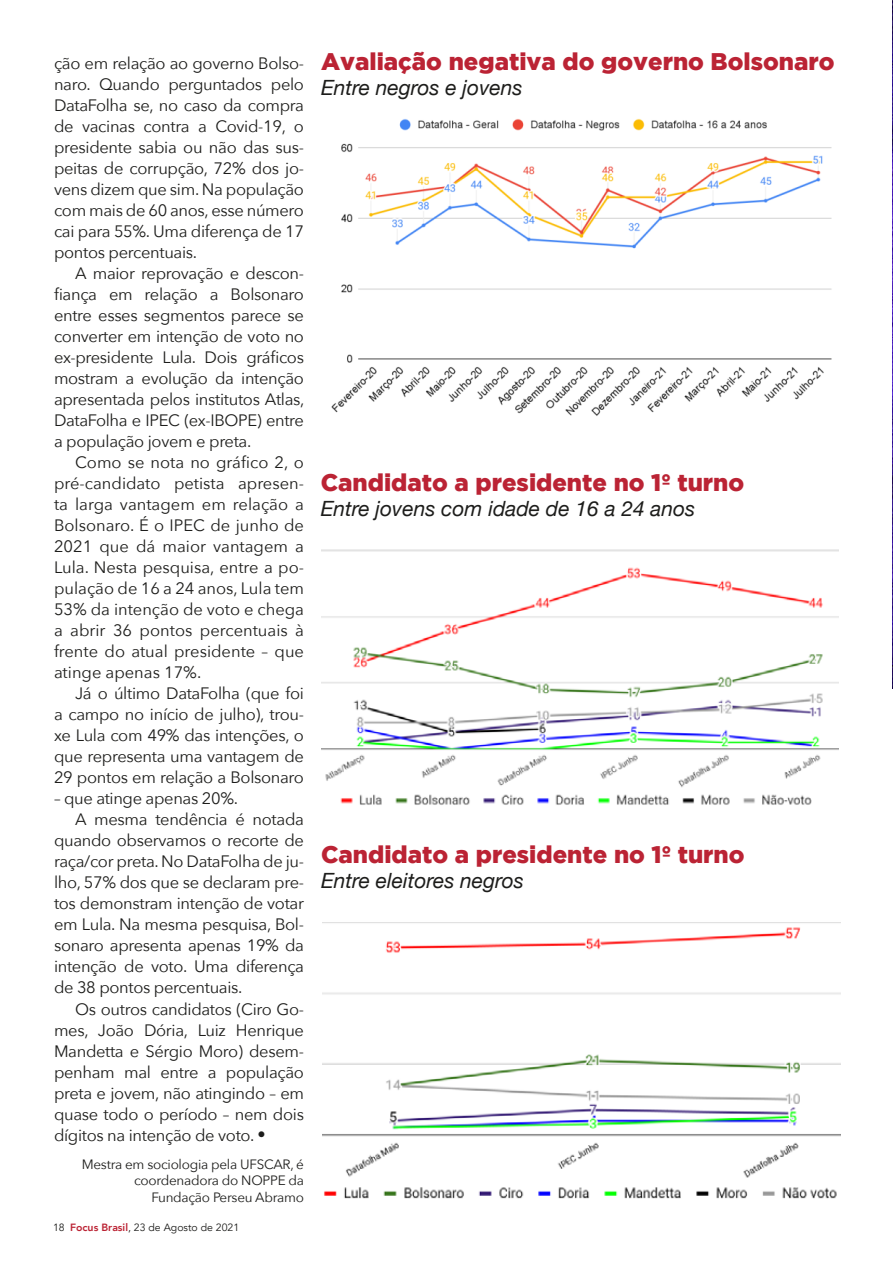
<style>
.page{position:relative;width:893px;height:1263px;background:#fff}
.page>*{position:absolute;margin:0;border:0;box-sizing:border-box;transform-origin:0 0}
.t1{font:900 24px "Gotham";color:#bb2334}
.t2{font:italic 21px "Helvetica Neue";color:#1d1d1b}
.t3{font:16.5px/21px "Avenir Next";letter-spacing:-.02em;color:#1d1d1b;text-align:justify}
.t4{font:13.5px/16.2px "Avenir Next";letter-spacing:-.02em;color:#1d1d1b;text-align:right}
.t5{font:10.5px "Avenir";color:#1d1d1b}
.s1{font-size:16.35px}
.s2{font-weight:800;color:#bb2334}
</style>
<div class="page">
<img style="left:892px;top:0;width:1px;height:688px">
<img style="left:322px;top:922px;width:518px;height:277px">
<img style="left:321px;top:549px;width:518px;height:256px">
<img style="left:331px;top:118px;width:501px;height:298px">
<p class="t3" style="left:54px;top:52px;width:252px">ção em relação ao governo Bolso&shy;naro. Quando perguntados pelo DataFolha se, no caso da compra de vacinas contra a Covid-19, o presidente sabia ou não das sus&shy;peitas de corrupção, 72% dos jo&shy;vens dizem que sim. Na população com mais de 60 anos, esse número cai para 55%. Uma diferença de 17 pontos percentuais.</p>
<p class="t3" style="left:54px;top:262px;width:252px;text-indent:21px">A maior reprovação e descon&shy;fiança em relação a Bolsonaro entre esses segmentos parece se converter em intenção de voto no ex-presidente Lula. Dois gráficos mostram a evolução da intenção apresentada pelos institutos Atlas, DataFolha e IPEC (ex-IBOPE) entre a população jovem e preta.</p>
<p class="t3" style="left:54px;top:451px;width:252px;text-indent:21px">Como se nota no gráfico 2, o pré-candidato petista apresen&shy;ta larga vantagem em relação a Bolsonaro. É o IPEC de junho de 2021 que dá maior vantagem a Lula. Nesta pesquisa, entre a po&shy;pulação de 16 a 24 anos, Lula tem 53% da intenção de voto e chega a abrir 36 pontos percentuais à frente do atual presidente – que atinge apenas 17%.</p>
<p class="t3" style="left:54px;top:682px;width:252px;text-indent:21px">Já o último DataFolha (que foi a campo no início de julho), trou&shy;xe Lula com 49% das intenções, o que representa uma vantagem de 29 pontos em relação a Bolsonaro</p>
<p class="t3" style="left:54px;top:787px;width:186px">– que atinge apenas 20%.</p>
<p class="t3" style="left:75px;top:808px;width:230px">A mesma tendência é notada</p>
<p class="t3" style="left:54px;top:829px;width:252px">quando observamos o recorte de</p>
<p class="t3" style="left:54px;top:850px;width:252px">raça/cor preta. No DataFolha de ju-</p>
<p class="t3" style="left:54px;top:871px;width:252px">lho, 57% dos que se declaram pre-</p>
<p class="t3" style="left:54px;top:892px;width:251px">tos demonstram intenção de votar</p>
<p class="t3" style="left:54px;top:913px;width:252px">em Lula. Na mesma pesquisa, Bol-</p>
<p class="t3" style="left:54px;top:934px;width:252px">sonaro apresenta apenas 19% da</p>
<p class="t3" style="left:54px;top:955px;width:252px">intenção de voto. Uma diferença</p>
<p class="t3" style="left:54px;top:976px;width:190px">de 38 pontos percentuais.</p>
<p class="t3" style="left:75px;top:997px;width:230px">Os outros candidatos (Ciro Go-</p>
<p class="t3" style="left:54px;top:1018px;width:252px">mes, João Dória, Luiz Henrique</p>
<p class="t3" style="left:54px;top:1039px;width:251px">Mandetta e Sérgio Moro) desem-</p>
<p class="t3" style="left:54px;top:1060px;width:252px">penham mal entre a população</p>
<p class="t3" style="left:54px;top:1081px;width:252px">preta e jovem, não atingindo – em</p>
<p class="t3" style="left:54px;top:1102px;width:252px">quase todo o período – nem dois</p>
<p class="t3" style="left:54px;top:1123px;width:213px">dígitos na intenção de voto. <span class="s1">•</span></p>
<p class="t4" style="left:82px;top:1156px;width:224px">Mestra em sociologia pela UFSCAR, é coordenadora do NOPPE da<br>Fundação Perseu Abramo</p>
<p class="t5" style="left:53px;top:1221px;width:188px">18 <span class="s2">Focus Brasil</span>, 23 de Agosto de 2021</p>
<h1 class="t1" style="left:321px;top:48px;width:515px">Avaliação negativa do governo Bolsonaro</h1>
<p class="t2" style="left:321px;top:73px;width:203px">Entre negros e jovens</p>
<h1 class="t1" style="left:321px;top:469px;width:425px">Candidato a presidente no 1º turno</h1>
<p class="t2" style="left:321px;top:494px;width:376px">Entre jovens com idade de 16 a 24 anos</p>
<h1 class="t1" style="left:321px;top:841px;width:425px">Candidato a presidente no 1º turno</h1>
<p class="t2" style="left:321px;top:866px;width:205px">Entre eleitores negros</p>
</div>
